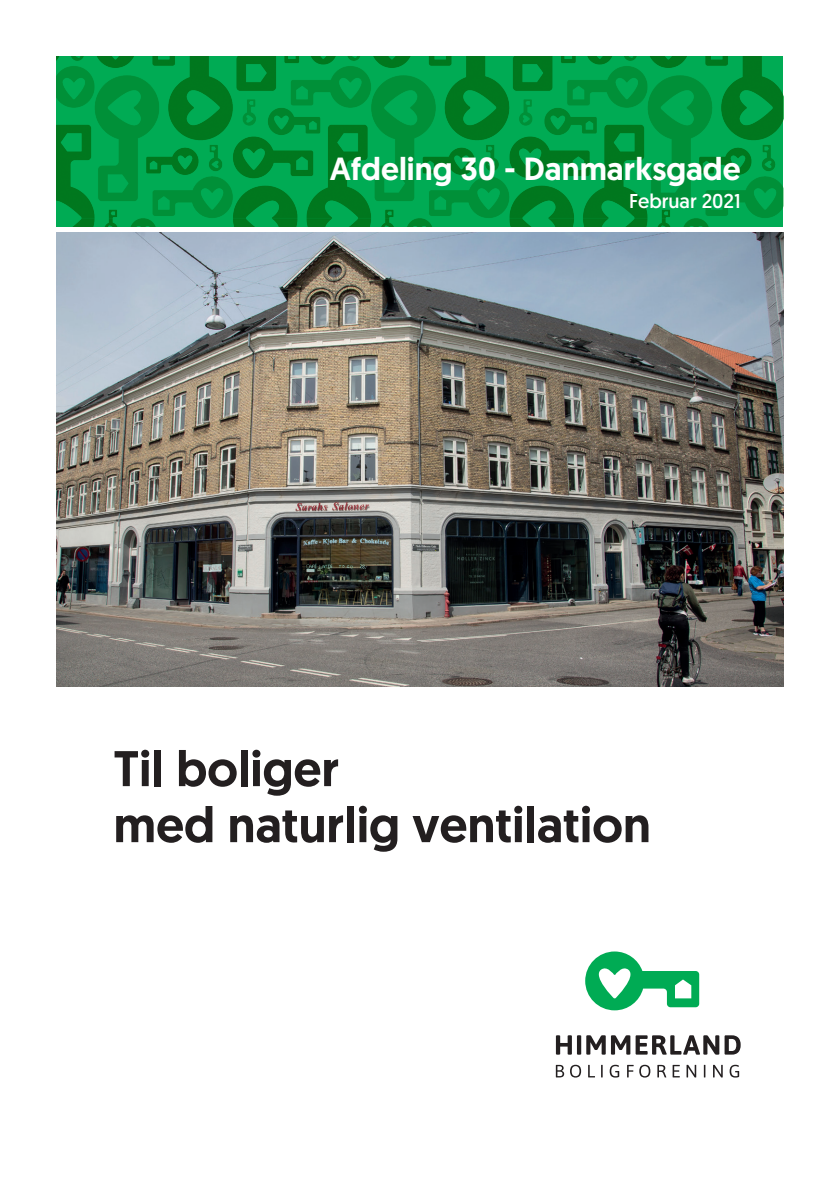
<style>
.page{position:relative;width:840px;height:1191px;background:#fff}
.page>*{position:absolute;margin:0;border:0;box-sizing:border-box;transform-origin:0 0}
.t1{font:500 50px/56px "Geomanist";color:#231f20}
.t2{font:500 32px "Geomanist";color:#fff}
.t3{font:20px "Geomanist";color:#fff}
</style>
<div class="page">
<img style="left:57px;top:57px;width:725px;height:170px">
<svg style="left:555px;top:1035px;width:185px;height:19px"></svg>
<svg style="left:555px;top:1064px;width:25px;height:13px"></svg>
<svg style="left:588px;top:1064px;width:6px;height:13px"></svg>
<svg style="left:601px;top:1064px;width:1px;height:13px"></svg>
<svg style="left:609px;top:1064px;width:10px;height:13px"></svg>
<svg style="left:627px;top:1064px;width:6px;height:13px"></svg>
<svg style="left:639px;top:1064px;width:11px;height:13px"></svg>
<svg style="left:657px;top:1064px;width:9px;height:13px"></svg>
<svg style="left:672px;top:1064px;width:7px;height:13px"></svg>
<svg style="left:686px;top:1064px;width:9px;height:13px"></svg>
<svg style="left:703px;top:1064px;width:2px;height:13px"></svg>
<svg style="left:713px;top:1064px;width:9px;height:13px"></svg>
<svg style="left:729px;top:1064px;width:9px;height:13px"></svg>
<svg style="left:585px;top:951px;width:113px;height:59px"></svg>
<img style="left:57px;top:232px;width:725px;height:454px">
<p class="t2" style="left:329px;top:147px;width:412px">Afdeling 30 - Danmarksgade</p>
<p class="t3" style="left:629px;top:188px;width:113px">Februar 2021</p>
<p class="t1" style="left:113px;top:740px;width:538px">Til boliger<br>med naturlig ventilation</p>
</div>
